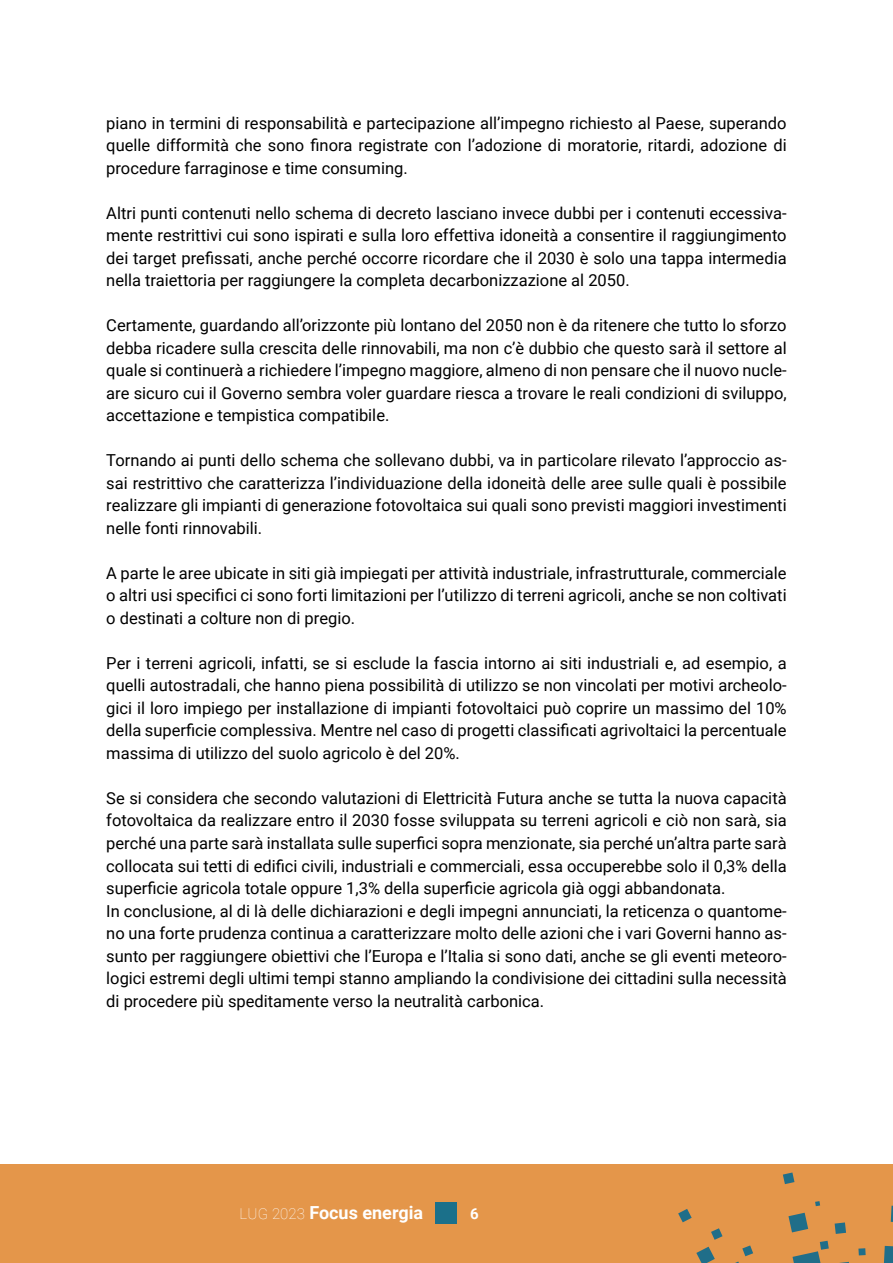
<style>
.page{position:relative;width:893px;height:1263px;background:#fff}
.page>*{position:absolute;margin:0;border:0;box-sizing:border-box;transform-origin:0 0}
.t1{font:700 18px "Roboto";color:#fff}
.t2{font:16.5px/22.5px "Roboto";color:#000;text-align:justify}
.t3{font:700 15px "Roboto";color:#fff}
.s1{font-weight:100;font-size:15px}
</style>
<div class="page">
<div style="left:0;top:1164px;width:893px;height:99px;background:#e4964a"></div>
<svg style="left:448px;top:1172px;width:445px;height:91px"></svg>
<div style="left:436px;top:1203px;width:21px;height:21px;background:#1b708a"></div>
<p class="t2" style="left:106px;top:113px;width:682px">piano in termini di responsabilità e partecipazione all’impegno richiesto al Paese, superando quelle difformità che sono finora registrate con l’adozione di moratorie, ritardi, adozione di procedure farraginose e time consuming.</p>
<p class="t2" style="left:106px;top:201px;width:682px">Altri punti contenuti nello schema di decreto lasciano invece dubbi per i contenuti eccessiva&shy;mente restrittivi cui sono ispirati e sulla loro effettiva idoneità a consentire il raggiungimento dei target prefissati, anche perché occorre ricordare che il 2030 è solo una tappa intermedia nella traiettoria per raggiungere la completa decarbonizzazione al 2050.</p>
<p class="t2" style="left:106px;top:314px;width:682px">Certamente, guardando all’orizzonte più lontano del 2050 non è da ritenere che tutto lo sforzo debba ricadere sulla crescita delle rinnovabili, ma non c’è dubbio che questo sarà il settore al quale si continuerà a richiedere l’impegno maggiore, almeno di non pensare che il nuovo nucle&shy;are sicuro cui il Governo sembra voler guardare riesca a trovare le reali condizioni di sviluppo, accettazione e tempistica compatibile.</p>
<p class="t2" style="left:106px;top:451px;width:682px">Tornando ai punti dello schema che sollevano dubbi, va in particolare rilevato l’approccio as&shy;sai restrittivo che caratterizza l’individuazione della idoneità delle aree sulle quali è possibile realizzare gli impianti di generazione fotovoltaica sui quali sono previsti maggiori investimenti nelle fonti rinnovabili.</p>
<p class="t2" style="left:106px;top:561px;width:682px">A parte le aree ubicate in siti già impiegati per attività industriale, infrastrutturale, commerciale o altri usi specifici ci sono forti limitazioni per l’utilizzo di terreni agricoli, anche se non coltivati o destinati a colture non di pregio.</p>
<p class="t2" style="left:106px;top:653px;width:682px">Per i terreni agricoli, infatti, se si esclude la fascia intorno ai siti industriali e, ad esempio, a quelli autostradali, che hanno piena possibilità di utilizzo se non vincolati per motivi archeolo&shy;gici il loro impiego per installazione di impianti fotovoltaici può coprire un massimo del 10% della superficie complessiva. Mentre nel caso di progetti classificati agrivoltaici la percentuale massima di utilizzo del suolo agricolo è del 20%.</p>
<p class="t2" style="left:106px;top:788px;width:682px;text-align:left">Se si considera che secondo valutazioni di Elettricità Futura anche se tutta la nuova capacità fotovoltaica da realizzare entro il 2030 fosse sviluppata su terreni agricoli e ciò non sarà, sia perché una parte sarà installata sulle superfici sopra menzionate, sia perché un’altra parte sarà collocata sui tetti di edifici civili, industriali e commerciali, essa occuperebbe solo il 0,3% della superficie agricola totale oppure 1,3% della superficie agricola già oggi abbandonata.<br>In conclusione, al di là delle dichiarazioni e degli impegni annunciati, la reticenza o quantome&shy;no una forte prudenza continua a caratterizzare molto delle azioni che i vari Governi hanno as&shy;sunto per raggiungere obiettivi che l’Europa e l’Italia si sono dati, anche se gli eventi meteoro&shy;logici estremi degli ultimi tempi stanno ampliando la condivisione dei cittadini sulla necessità di procedere più speditamente verso la neutralità carbonica.</p>
<p class="t1" style="left:240px;top:1206px;width:185px"><span class="s1">LUG 2023</span> Focus energia</p>
<p class="t3" style="left:470px;top:1208px;width:10px">6</p>
</div>
